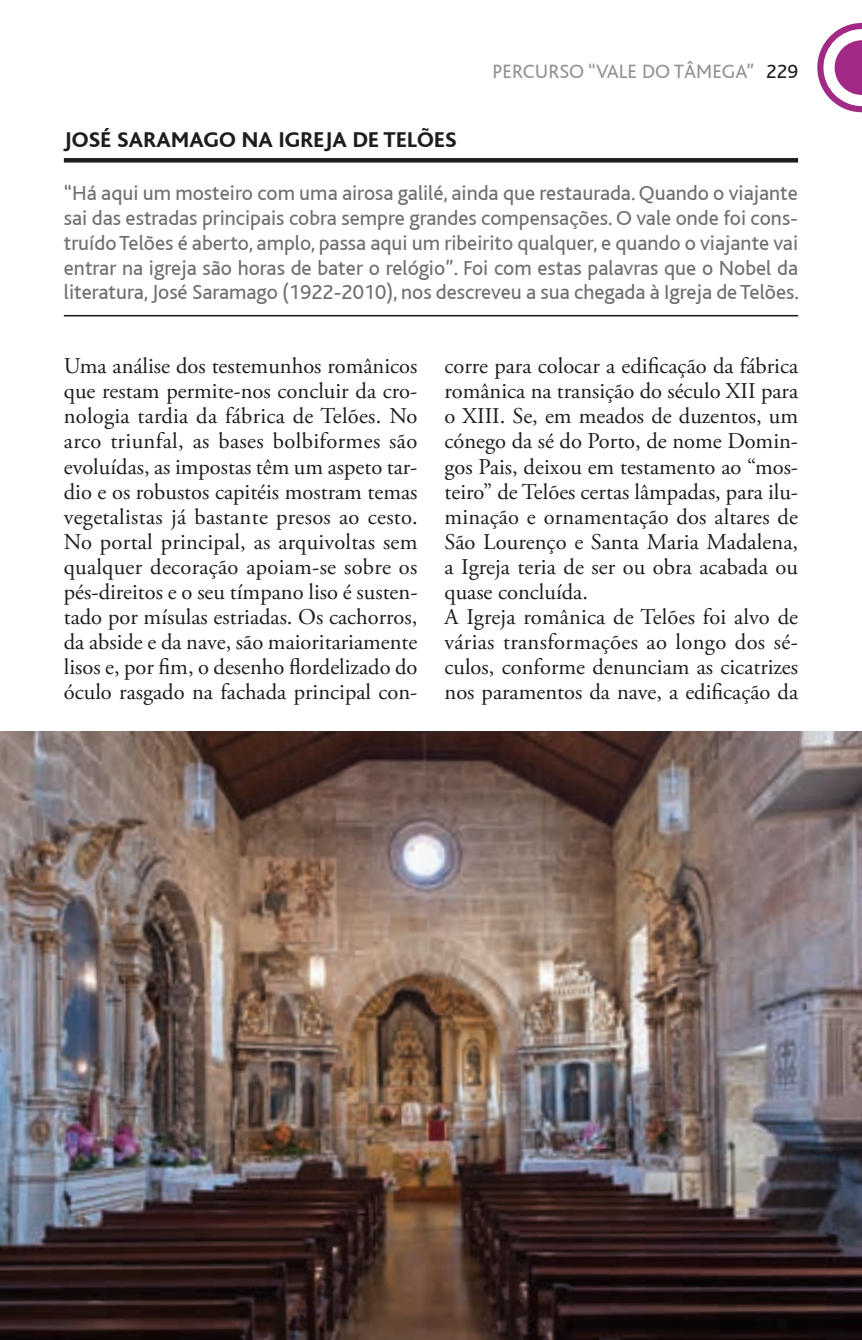
<style>
.page{position:relative;width:862px;height:1340px;background:#fff}
.page>*{position:absolute;margin:0;border:0;box-sizing:border-box;transform-origin:0 0}
.t1{font:22.5px/25px "Adobe Garamond Pro";color:#1d1d1b;text-align:justify}
.t2{font:800 22.5px "Bliss";letter-spacing:.01em;color:#1d1d1b}
.t3{font:21.38px/24.8px "Bliss";color:#70706f;text-align:justify}
.t4{font:20.25px "Bliss";color:#939292}
.s1{color:#1d1d1b}
</style>
<div class="page">
<svg style="left:817px;top:23px;width:44px;height:89px"></svg>
<img style="left:0;top:731px;width:861px;height:608px">
<hr style="left:64px;top:315px;width:733px;height:1px;background:#1d1d1b">
<hr style="left:64px;top:158px;width:733px;height:4px;background:#1d1d1b">
<p class="t4" style="left:492px;top:61px;width:307px">PERCURSO “VALE DO TÂMEGA” <span class="s1">229</span></p>
<p class="t2" style="left:64px;top:128px;width:394px">JOSÉ SARAMAGO NA IGREJA DE TELÕES</p>
<p class="t3" style="left:64px;top:181px;width:736px">“Há aqui um mosteiro com uma airosa galilé, ainda que restaurada. Quando o viajante sai das estradas principais cobra sempre grandes compensações. O vale onde foi cons&shy;truído Telões é aberto, amplo, passa aqui um ribeirito qualquer, e quando o viajante vai entrar na igreja são horas de bater o relógio”. Foi com estas palavras que o Nobel da literatura, José Saramago (1922-2010), nos descreveu a sua chegada à Igreja de Telões.</p>
<p class="t1" style="left:64px;top:354px;width:355px">Uma análise dos testemunhos românicos que restam permite-nos concluir da cro&shy;nologia tardia da fábrica de Telões. No arco triunfal, as bases bolbiformes são evoluídas, as impostas têm um aspeto tar&shy;dio e os robustos capitéis mostram temas vegetalistas já bastante presos ao cesto.<br>No portal principal, as arquivoltas sem qualquer decoração apoiam-se sobre os pés-direitos e o seu tímpano liso é susten&shy;tado por mísulas estriadas. Os cachorros, da abside e da nave, são maioritariamente lisos e, por fim, o desenho flordelizado do óculo rasgado na fachada principal con-</p>
<p class="t1" style="left:444px;top:354px;width:355px;text-align:left">corre para colocar a edificação da fábrica românica na transição do século XII para o XIII. Se, em meados de duzentos, um cónego da sé do Porto, de nome Domin&shy;gos Pais, deixou em testamento ao “mos&shy;teiro” de Telões certas lâmpadas, para ilu&shy;minação e ornamentação dos altares de São Lourenço e Santa Maria Madalena, a Igreja teria de ser ou obra acabada ou quase concluída.<br>A Igreja românica de Telões foi alvo de várias transformações ao longo dos sé&shy;culos, conforme denunciam as cicatrizes nos paramentos da nave, a edificação da</p>
</div>
